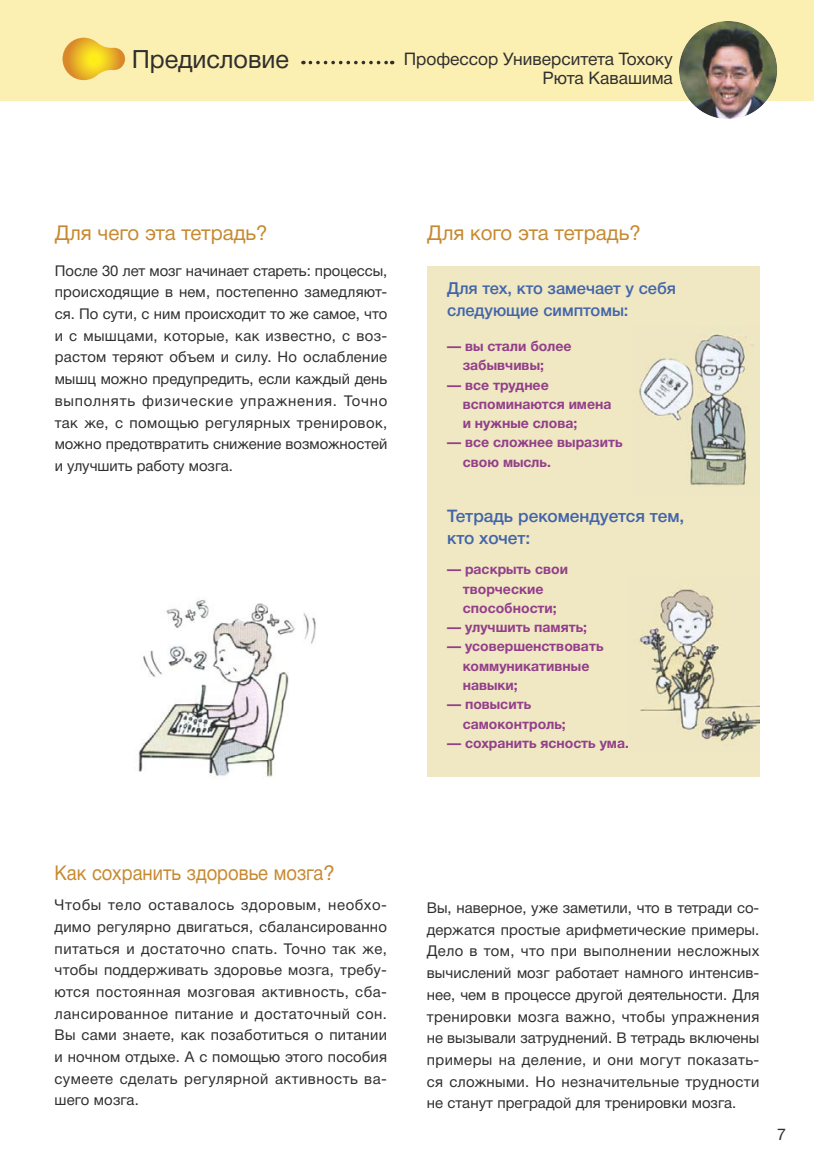
<style>
.page{position:relative;width:814px;height:1166px;background:#fff}
.page>*{position:absolute;margin:0;border:0;box-sizing:border-box;transform-origin:0 0}
.t1{font:25.2px "Helvetica Neue Cyr";color:#2f2f2e}
.t2{font:20.47px "Helvetica Neue Cyr";color:#c78930}
.t3{font:20.47px "Helvetica Neue Cyr";color:#c78930;scale:.9 1}
.t4{font:17.32px/18.9px "Helvetica Neue Cyr";color:#2f2f2e;text-align:right}
.t5{font:500 17.32px/22.1px "Helvetica Neue Cyr";color:#4264aa}
.t6{font:500 16.45px/22.1px "Helvetica Neue Cyr";color:#4264aa}
.t7{font:16.1px "Helvetica Neue Cyr";color:#2f2f2e}
.t8{font:14.88px/21.7px "Helvetica Neue Cyr";letter-spacing:.005em;color:#2f2f2e;text-align:justify}
.t9{font:700 14px/19.2px "Helvetica Neue Cyr";color:#933f8a}
</style>
<div class="page">
<div style="left:0;top:0;width:814px;height:100px;background:#fcefb2"></div>
<img style="left:679px;top:21px;width:98px;height:98px;border-radius:50%">
<svg style="left:310px;top:61px;width:82px;height:3px"></svg>
<svg style="left:63px;top:38px;width:62px;height:42px"></svg>
<div style="left:427px;top:266px;width:332px;height:510px;background:#efe8c3"></div>
<img style="left:138px;top:600px;width:178px;height:179px">
<img style="left:639px;top:327px;width:121px;height:169px">
<img style="left:639px;top:589px;width:120px;height:153px">
<p class="t1" style="left:132px;top:50px;width:159px">Предисловие</p>
<p class="t4" style="left:403px;top:51px;width:271px">Профессор Университета Тохоку<br>Рюта Кавашима</p>
<p class="t2" style="left:55px;top:226px;width:214px">Для чего эта тетрадь?</p>
<p class="t2" style="left:427px;top:226px;width:215px">Для кого эта тетрадь?</p>
<p class="t6" style="left:447px;top:279px;width:230px">Для тех, кто замечает у себя следующие симптомы:</p>
<p class="t8" style="left:55px;top:261px;width:334px">После 30 лет мозг начинает стареть: процессы, происходящие в нем, постепенно замедляют&shy;ся. По сути, с ним происходит то же самое, что и с мышцами, которые, как известно, с воз&shy;растом теряют объем и силу. Но ослабление мышц можно предупредить, если каждый день выполнять физические упражнения. Точно так же, с помощью регулярных тренировок, можно предотвратить снижение возможностей и улучшить работу мозга.</p>
<p class="t9" style="left:463px;top:338px;width:110px;text-indent:-16px">— вы стали более забывчивы;</p>
<p class="t9" style="left:463px;top:376px;width:150px;text-indent:-16px">— все труднее вспоминаются имена и нужные слова;</p>
<p class="t9" style="left:463px;top:434px;width:161px;text-indent:-16px">— все сложнее выразить свою мысль.</p>
<p class="t5" style="left:447px;top:507px;width:239px">Тетрадь рекомендуется тем, кто хочет:</p>
<p class="t9" style="left:463px;top:561px;width:107px;text-indent:-16px">— раскрыть свои творческие способности;</p>
<p class="t9" style="left:447px;top:619px;width:141px">— улучшить память;</p>
<p class="t9" style="left:463px;top:638px;width:142px;text-indent:-16px">— усовершенствовать коммуникативные навыки;</p>
<p class="t9" style="left:463px;top:696px;width:104px;text-indent:-16px">— повысить самоконтроль;</p>
<p class="t9" style="left:447px;top:734px;width:183px">— сохранить ясность ума.</p>
<p class="t3" style="left:55px;top:865px;width:313px">Как сохранить здоровье мозга?</p>
<p class="t8" style="left:55px;top:895px;width:334px">Чтобы тело оставалось здоровым, необхо&shy;димо регулярно двигаться, сбалансированно питаться и достаточно спать. Точно так же, чтобы поддерживать здоровье мозга, требу&shy;ются постоянная мозговая активность, сба&shy;лансированное питание и достаточный сон.<br>Вы сами знаете, как позаботиться о питании и ночном отдыхе. А с помощью этого пособия сумеете сделать регулярной активность ва&shy;шего мозга.</p>
<p class="t8" style="left:427px;top:898px;width:334px">Вы, наверное, уже заметили, что в тетради со&shy;держатся простые арифметические примеры.<br>Дело в том, что при выполнении несложных вычислений мозг работает намного интенсив&shy;нее, чем в процессе другой деятельности. Для тренировки мозга важно, чтобы упражнения не вызывали затруднений. В тетрадь включены примеры на деление, и они могут показать&shy;ся сложными. Но незначительные трудности не станут преградой для тренировки мозга.</p>
<p class="t7" style="left:777px;top:1128px;width:10px">7</p>
</div>
